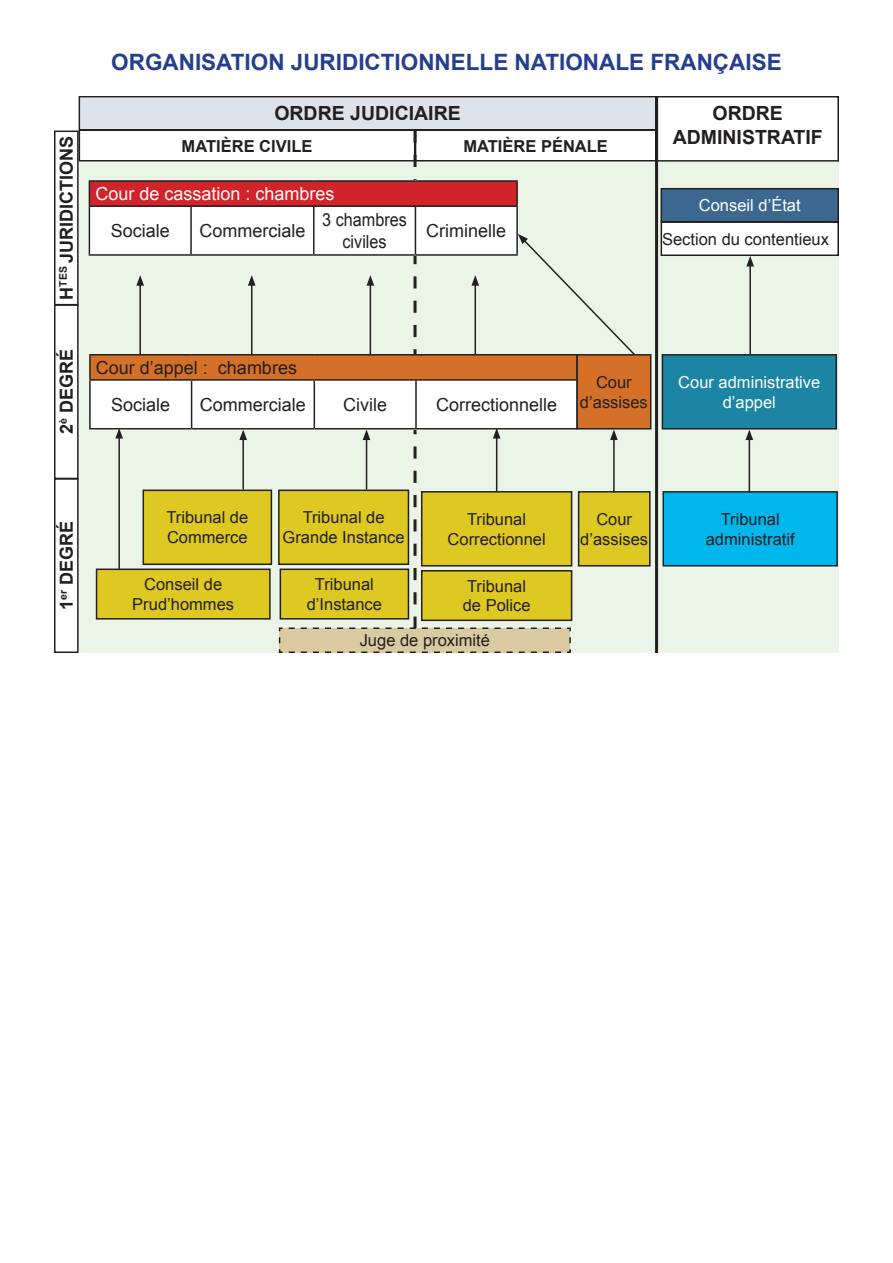
<style>
.page{position:relative;width:893px;height:1263px;background:#fff}
.page>*{position:absolute;margin:0;border:0;box-sizing:border-box;transform-origin:0 0}
.t1{font:700 22.5px "Arial";color:#253f8e}
.t2{font:700 19.5px "Arial";color:#231f20}
.t3{font:18px "Arial";color:#231f20}
.t4{font:700 18px "Arial";color:#231f20}
.t5{font:18px "Arial";color:#fff}
.t6{font:18px/21.6px "Arial";color:#231f20;text-align:center;scale:.9 1}
.t7{font:16.5px "Arial";color:#231f20}
.t8{font:16.5px "Arial";color:#fff}
.t9{font:700 16.5px "Arial";color:#231f20}
</style>
<div class="page">
<div style="left:79px;top:162px;width:760px;height:491px;background:#eaf4e7"></div>
<div style="left:79px;top:98px;width:576px;height:32px;background:#dde2eb"></div>
<div style="left:79px;top:96px;width:578px;height:35px;border:2px solid #231f20"></div>
<div style="left:79px;top:129px;width:336px;height:32px;border:2px solid #231f20"></div>
<div style="left:415px;top:129px;width:242px;height:32px;border:2px solid #231f20"></div>
<div style="left:657px;top:96px;width:182px;height:66px;border:2px solid #231f20"></div>
<div style="left:54px;top:131px;width:25px;height:174px;border:2px solid #231f20"></div>
<div style="left:54px;top:304px;width:25px;height:175px;border:2px solid #231f20"></div>
<div style="left:54px;top:478px;width:25px;height:175px;border:2px solid #231f20"></div>
<hr style="left:655px;top:96px;width:3px;height:557px;background:#231f20">
<div style="left:89px;top:180px;width:429px;height:76px;background:#fff"></div>
<div style="left:89px;top:181px;width:428px;height:25px;background:#d1232a"></div>
<hr style="left:89px;top:180px;width:102px;height:2px;background:#231f20">
<svg style="left:89px;top:182px;width:1px;height:23px"></svg>
<hr style="left:191px;top:180px;width:123px;height:2px;background:#231f20">
<hr style="left:89px;top:205px;width:102px;height:2px;background:#231f20">
<hr style="left:89px;top:207px;width:1px;height:47px;background:#231f20">
<hr style="left:191px;top:205px;width:123px;height:2px;background:#231f20">
<hr style="left:190px;top:207px;width:2px;height:47px;background:#231f20">
<hr style="left:89px;top:254px;width:102px;height:2px;background:#231f20">
<hr style="left:191px;top:254px;width:123px;height:2px;background:#231f20">
<div style="left:89px;top:354px;width:489px;height:75px;background:#fff"></div>
<div style="left:90px;top:355px;width:487px;height:25px;background:#d57029"></div>
<hr style="left:89px;top:354px;width:103px;height:2px;background:#231f20">
<hr style="left:89px;top:356px;width:2px;height:23px;background:#231f20">
<hr style="left:192px;top:354px;width:122px;height:2px;background:#231f20">
<hr style="left:89px;top:379px;width:103px;height:2px;background:#231f20">
<hr style="left:89px;top:381px;width:2px;height:47px;background:#231f20">
<hr style="left:192px;top:379px;width:122px;height:2px;background:#231f20">
<hr style="left:191px;top:381px;width:1px;height:47px;background:#231f20">
<hr style="left:89px;top:428px;width:103px;height:1px;background:#231f20">
<hr style="left:192px;top:428px;width:122px;height:1px;background:#231f20">
<div style="left:577px;top:355px;width:74px;height:74px;background:#d57029"></div>
<div style="left:576px;top:354px;width:75px;height:75px;border:2px solid #231f20"></div>
<div style="left:662px;top:355px;width:174px;height:74px;background:#1b85a3"></div>
<div style="left:662px;top:354px;width:175px;height:75px;border:2px solid #231f20"></div>
<div style="left:663px;top:492px;width:174px;height:74px;background:#00b7ec"></div>
<div style="left:662px;top:491px;width:176px;height:75px;border:2px solid #231f20"></div>
<div style="left:661px;top:189px;width:177px;height:33px;background:#3c688f"></div>
<div style="left:661px;top:188px;width:178px;height:34px;border:2px solid #231f20"></div>
<div style="left:661px;top:222px;width:177px;height:33px;background:#fff"></div>
<div style="left:661px;top:221px;width:178px;height:35px;border:2px solid #231f20"></div>
<div style="left:579px;top:492px;width:71px;height:74px;background:#dec822"></div>
<div style="left:578px;top:491px;width:73px;height:75px;border:2px solid #231f20"></div>
<div style="left:143px;top:490px;width:128px;height:74px;background:#dec822"></div>
<div style="left:143px;top:490px;width:129px;height:75px;border:2px solid #231f20"></div>
<div style="left:97px;top:569px;width:173px;height:50px;background:#dec822"></div>
<div style="left:96px;top:568px;width:175px;height:52px;border:2px solid #231f20"></div>
<hr style="left:139px;top:283px;width:2px;height:71px;background:#231f20">
<svg style="left:136px;top:275px;width:8px;height:11px"></svg>
<hr style="left:242px;top:438px;width:2px;height:52px;background:#231f20">
<svg style="left:239px;top:429px;width:8px;height:11px"></svg>
<hr style="left:118px;top:436px;width:2px;height:134px;background:#231f20">
<svg style="left:115px;top:429px;width:8px;height:9px"></svg>
<hr style="left:749px;top:264px;width:2px;height:90px;background:#231f20">
<svg style="left:746px;top:256px;width:8px;height:10px"></svg>
<hr style="left:749px;top:438px;width:1px;height:55px;background:#231f20">
<svg style="left:745px;top:429px;width:8px;height:11px"></svg>
<hr style="left:251px;top:283px;width:1px;height:71px;background:#231f20">
<svg style="left:248px;top:275px;width:8px;height:11px"></svg>
<svg style="left:278px;top:131px;width:359px;height:522px"></svg>
<p class="t4" style="left:55px;top:300px;width:165px;rotate:-90deg">H<sup>TES</sup> JURIDICTIONS</p>
<p class="t4" style="left:55px;top:434px;width:86px;rotate:-90deg">2<sup>è</sup> DEGRÉ</p>
<p class="t1" style="left:111px;top:47px;width:672px">ORGANISATION JURIDICTIONNELLE NATIONALE FRANÇAISE</p>
<p class="t2" style="left:274px;top:100px;width:188px">ORDRE JUDICIAIRE</p>
<p class="t9" style="left:182px;top:135px;width:132px">MATIÈRE CIVILE</p>
<p class="t9" style="left:463px;top:135px;width:146px">MATIÈRE PÉNALE</p>
<p class="t2" style="left:712px;top:100px;width:72px">ORDRE</p>
<p class="t2" style="left:673px;top:124px;width:152px">ADMINISTRATIF</p>
<p class="t5" style="left:95px;top:182px;width:241px">Cour de cassation : chambres</p>
<p class="t3" style="left:111px;top:219px;width:61px">Sociale</p>
<p class="t3" style="left:199px;top:219px;width:108px">Commerciale</p>
<p class="t6" style="left:322px;top:209px;width:96px">3 chambres civiles</p>
<p class="t3" style="left:426px;top:219px;width:81px">Criminelle</p>
<p class="t8" style="left:699px;top:195px;width:103px">Conseil d’État</p>
<p class="t7" style="left:662px;top:228px;width:168px">Section du contentieux</p>
<p class="t3" style="left:96px;top:356px;width:203px">Cour d’appel : chambres</p>
<p class="t3" style="left:111px;top:393px;width:61px">Sociale</p>
<p class="t3" style="left:200px;top:393px;width:108px">Commerciale</p>
<p class="t3" style="left:343px;top:393px;width:45px">Civile</p>
<p class="t3" style="left:436px;top:393px;width:123px">Correctionnelle</p>
<p class="t7" style="left:596px;top:371px;width:37px">Cour</p>
<p class="t7" style="left:580px;top:391px;width:69px">d’assises</p>
<p class="t8" style="left:678px;top:371px;width:144px">Cour administrative</p>
<p class="t8" style="left:723px;top:391px;width:55px">d’appel</p>
<p class="t4" style="left:55px;top:610px;width:90px;rotate:-90deg">1<sup>er</sup> DEGRÉ</p>
<p class="t7" style="left:166px;top:507px;width:83px">Tribunal de</p>
<p class="t7" style="left:167px;top:527px;width:82px">Commerce</p>
<p class="t7" style="left:144px;top:573px;width:79px">Conseil de</p>
<p class="t7" style="left:132px;top:593px;width:103px">Prud’hommes</p>
<p class="t7" style="left:303px;top:507px;width:83px">Tribunal de</p>
<p class="t7" style="left:283px;top:527px;width:123px">Grande Instance</p>
<p class="t7" style="left:467px;top:508px;width:60px">Tribunal</p>
<p class="t7" style="left:448px;top:528px;width:100px">Correctionnel</p>
<p class="t7" style="left:315px;top:573px;width:60px">Tribunal</p>
<p class="t7" style="left:307px;top:593px;width:77px">d’Instance</p>
<p class="t7" style="left:360px;top:630px;width:132px">Juge de proximité</p>
<p class="t7" style="left:467px;top:575px;width:60px">Tribunal</p>
<p class="t7" style="left:463px;top:595px;width:69px">de Police</p>
<p class="t7" style="left:596px;top:508px;width:37px">Cour</p>
<p class="t7" style="left:580px;top:528px;width:69px">d’assises</p>
<p class="t7" style="left:721px;top:508px;width:60px">Tribunal</p>
<p class="t7" style="left:706px;top:528px;width:90px">administratif</p>
</div>
